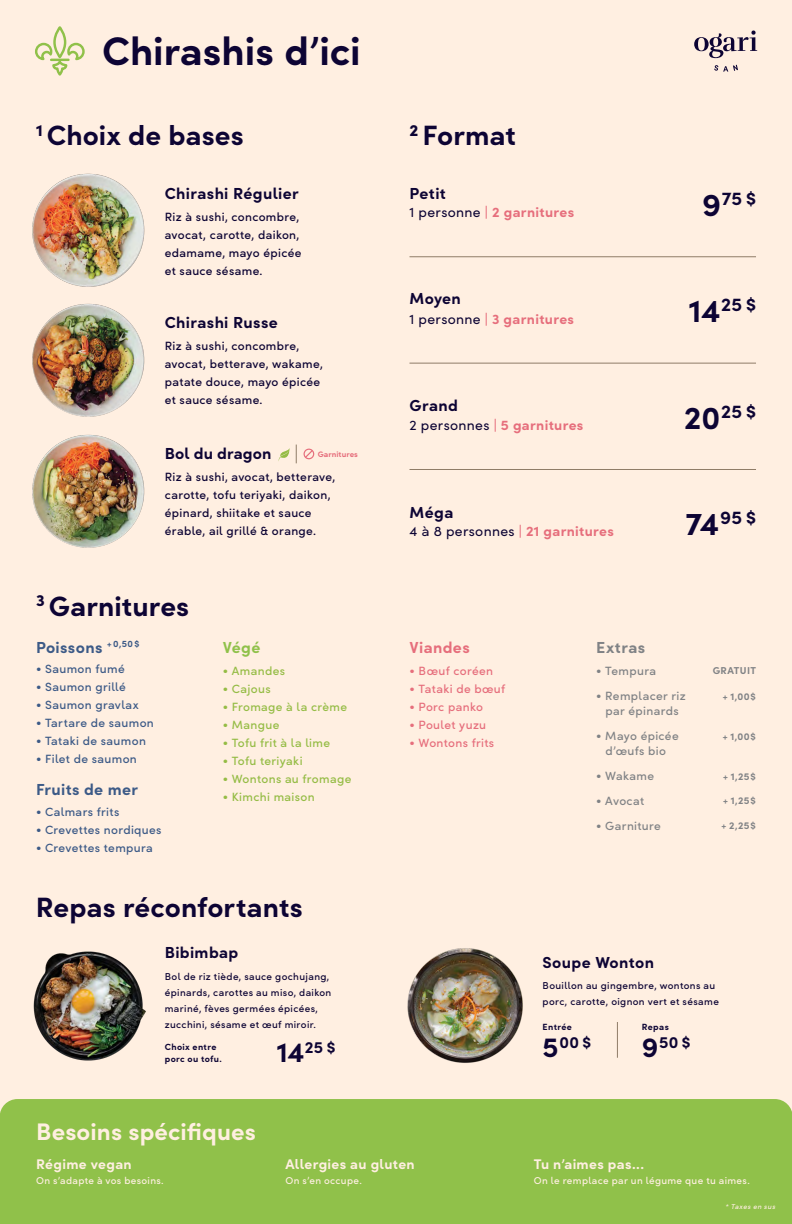
<style>
.page{position:relative;width:792px;height:1224px;background:#ffefe1}
.page>*{position:absolute;margin:0;border:0;box-sizing:border-box;transform-origin:0 0}
.t1{font:700 40px "Sofia Pro";color:#0d0434}
.t2{font:700 32px "Sofia Pro";color:#0d0434}
.t3{font:700 28px "Sofia Pro";letter-spacing:.005em;color:#0d0434}
.t4{font:700 24px "Sofia Pro";letter-spacing:.005em;color:#ffefe1}
.t5{font:700 18.7px "Sofia Pro";letter-spacing:.01em;color:#0d0434}
.t6{font:700 16.3px "Sofia Pro";color:#0d0434}
.t7{font:700 16px "Sofia Pro";letter-spacing:.02em;color:#0d0434}
.t8{font:700 16px "Sofia Pro";letter-spacing:.02em;color:#3c5a87}
.t9{font:700 16px "Sofia Pro";letter-spacing:.02em;color:#e66e7c}
.t10{font:700 16px "Sofia Pro";letter-spacing:.03em;color:#808285}
.t11{font:700 16px "Sofia Pro";color:#90c14a}
.t12{font:700 14px "Sofia Pro";letter-spacing:.025em;color:#e66e7c}
.t13{font:700 14px "Sofia Pro";letter-spacing:.025em;color:#ffefe1}
.t14{font:500 12px/18px "Sofia Pro";letter-spacing:.03em;color:#0d0434}
.t15{font:500 12px "Sofia Pro";letter-spacing:.03em;color:#3c5a87}
.t16{font:500 12px "Sofia Pro";letter-spacing:.03em;color:#95bc45}
.t17{font:500 12px/15px "Sofia Pro";letter-spacing:.03em;color:#808285;text-align:center}
.t18{font:500 12px "Sofia Pro";letter-spacing:.03em;color:#e66e7c}
.t19{font:500 10px/16px "Sofia Pro";letter-spacing:.035em;color:#0d0434}
.t20{font:500 10px "Sofia Pro";letter-spacing:.035em;color:#ffefe1}
.t21{font:700 10px "Sofia Pro";letter-spacing:.03em;color:#808285}
.t22{font:700 9px "Sofia Pro";letter-spacing:.04em;color:#0d0434}
.t23{font:700 8px "Sofia Pro";letter-spacing:.005em;color:#e66e7c}
.t24{font:italic 500 7px "Sofia Pro";letter-spacing:.07em;color:#ffefe1}
.s1{font-weight:400;color:#0d0434}
.s2{font-size:32px}
.s3{font-size:28px}
</style>
<div class="page">
<div style="left:0;top:1099px;width:792px;height:125px;background:#90c14a"></div>
<svg style="left:296px;top:445px;width:1px;height:18px"></svg>
<svg style="left:279px;top:448px;width:11px;height:12px"></svg>
<svg style="left:304px;top:449px;width:10px;height:10px"></svg>
<img style="left:32px;top:173px;width:113px;height:114px">
<img style="left:32px;top:303px;width:113px;height:114px">
<img style="left:32px;top:434px;width:113px;height:114px">
<hr style="left:410px;top:257px;width:346px;height:1px;background:#8f7c67">
<hr style="left:410px;top:363px;width:346px;height:1px;background:#8f7c67">
<hr style="left:410px;top:469px;width:346px;height:1px;background:#8f7c67">
<img style="left:33px;top:951px;width:113px;height:110px">
<hr style="left:617px;top:1022px;width:1px;height:36px;background:#8f7c67">
<img style="left:407px;top:948px;width:116px;height:115px">
<svg style="left:694px;top:31px;width:63px;height:27px"></svg>
<svg style="left:714px;top:65px;width:24px;height:7px"></svg>
<div style="left:53px;top:26px;width:13px;height:32px;border:2px solid #90c14a;border-radius:50%"></div>
<svg style="left:35px;top:42px;width:50px;height:34px"></svg>
<h1 class="t1" style="left:102px;top:20px;width:260px">Chirashis d’ici</h1>
<h3 class="t3" style="left:36px;top:114px;width:209px"><sup>1</sup> Choix de bases</h3>
<h3 class="t7" style="left:165px;top:181px;width:135px">Chirashi Régulier</h3>
<p class="t14" style="left:165px;top:207px;width:138px">Riz à sushi, concombre, avocat, carotte, daikon, edamame, mayo épicée et sauce sésame.</p>
<h3 class="t7" style="left:165px;top:310px;width:115px">Chirashi Russe</h3>
<p class="t14" style="left:165px;top:336px;width:160px">Riz à sushi, concombre, avocat, betterave, wakame, patate douce, mayo épicée et sauce sésame.</p>
<h3 class="t7" style="left:165px;top:441px;width:108px">Bol du dragon</h3>
<p class="t14" style="left:165px;top:467px;width:172px">Riz à sushi, avocat, betterave, carotte, tofu teriyaki, daikon, épinard, shiitake et sauce érable, ail grillé &amp; orange.</p>
<p class="t23" style="left:318px;top:448px;width:42px">Garnitures</p>
<h3 class="t3" style="left:36px;top:584px;width:155px"><sup>3</sup> Garnitures</h3>
<h3 class="t3" style="left:410px;top:114px;width:108px"><sup>2</sup> Format</h3>
<h3 class="t7" style="left:410px;top:181px;width:38px">Petit</h3>
<p class="t12" style="left:410px;top:201px;width:166px"><span class="s1">1 personne</span> | 2 garnitures</p>
<h3 class="t5" style="left:702px;top:184px;width:55px"><span class="s2">9</span>75 $</h3>
<h3 class="t7" style="left:410px;top:287px;width:53px">Moyen</h3>
<h3 class="t5" style="left:721px;top:290px;width:36px">25 $</h3>
<p class="t12" style="left:410px;top:308px;width:166px"><span class="s1">1 personne</span> | 3 garnitures</p>
<h2 class="t2" style="left:689px;top:286px;width:33px">14</h2>
<h3 class="t7" style="left:410px;top:393px;width:50px">Grand</h3>
<p class="t12" style="left:410px;top:414px;width:175px"><span class="s1">2 personnes</span> | 5 garnitures</p>
<h3 class="t5" style="left:684px;top:397px;width:73px"><span class="s2">20</span>25 $</h3>
<h3 class="t7" style="left:410px;top:500px;width:45px">Méga</h3>
<h3 class="t5" style="left:720px;top:503px;width:37px">95 $</h3>
<p class="t12" style="left:410px;top:521px;width:206px"><span class="s1">4 à 8 personnes</span> | 21 garnitures</p>
<h2 class="t2" style="left:686px;top:499px;width:35px">74</h2>
<h3 class="t8" style="left:36px;top:635px;width:105px">Poissons <sup>+</sup> <sup>0,50</sup> <sup>$</sup></h3>
<p class="t15" style="left:36px;top:660px;width:90px">• Saumon fumé</p>
<p class="t15" style="left:36px;top:678px;width:91px">• Saumon grillé</p>
<p class="t15" style="left:36px;top:696px;width:104px">• Saumon gravlax</p>
<p class="t15" style="left:36px;top:714px;width:119px">• Tartare de saumon</p>
<p class="t15" style="left:36px;top:732px;width:111px">• Tataki de saumon</p>
<p class="t15" style="left:36px;top:750px;width:102px">• Filet de saumon</p>
<h3 class="t8" style="left:36px;top:777px;width:104px">Fruits de mer</h3>
<p class="t15" style="left:36px;top:803px;width:85px">• Calmars frits</p>
<p class="t15" style="left:36px;top:821px;width:127px">• Crevettes nordiques</p>
<p class="t15" style="left:36px;top:839px;width:118px">• Crevettes tempura</p>
<h3 class="t9" style="left:410px;top:635px;width:62px">Viandes</h3>
<p class="t18" style="left:410px;top:662px;width:85px">• Bœuf coréen</p>
<p class="t18" style="left:410px;top:680px;width:97px">• Tataki de bœuf</p>
<p class="t18" style="left:410px;top:698px;width:75px">• Porc panko</p>
<p class="t18" style="left:410px;top:716px;width:78px">• Poulet yuzu</p>
<p class="t18" style="left:410px;top:734px;width:86px">• Wontons frits</p>
<h3 class="t11" style="left:223px;top:635px;width:39px">Végé</h3>
<h3 class="t10" style="left:596px;top:635px;width:51px">Extras</h3>
<p class="t16" style="left:223px;top:662px;width:64px">• Amandes</p>
<p class="t16" style="left:223px;top:680px;width:50px">• Cajous</p>
<p class="t16" style="left:223px;top:698px;width:126px">• Fromage à la crème</p>
<p class="t16" style="left:223px;top:716px;width:58px">• Mangue</p>
<p class="t16" style="left:223px;top:734px;width:109px">• Tofu frit à la lime</p>
<p class="t16" style="left:223px;top:752px;width:81px">• Tofu teriyaki</p>
<p class="t16" style="left:223px;top:770px;width:130px">• Wontons au fromage</p>
<p class="t16" style="left:223px;top:788px;width:93px">• Kimchi maison</p>
<p class="t17" style="left:596px;top:662px;width:61px">• Tempura</p>
<p class="t17" style="left:596px;top:687px;width:91px">• Remplacer riz par épinards</p>
<p class="t17" style="left:596px;top:727px;width:84px">• Mayo épicée d’œufs bio</p>
<p class="t17" style="left:596px;top:767px;width:59px">• Wakame</p>
<p class="t17" style="left:596px;top:792px;width:49px">• Avocat</p>
<p class="t17" style="left:596px;top:817px;width:66px">• Garniture</p>
<h3 class="t3" style="left:36px;top:886px;width:268px">Repas réconfortants</h3>
<p class="t21" style="left:713px;top:663px;width:45px">GRATUIT</p>
<p class="t21" style="left:723px;top:689px;width:35px">+ 1,00$</p>
<p class="t21" style="left:723px;top:728px;width:35px">+ 1,00$</p>
<p class="t21" style="left:723px;top:769px;width:34px">+ 1,25$</p>
<p class="t21" style="left:723px;top:793px;width:34px">+ 1,25$</p>
<p class="t21" style="left:722px;top:818px;width:36px">+ 2,25$</p>
<h3 class="t7" style="left:165px;top:940px;width:75px">Bibimbap</h3>
<p class="t19" style="left:165px;top:968px;width:168px">Bol de riz tiède, sauce gochujang, épinards, carottes au miso, daikon mariné, fèves germées épicées, zucchini, sésame et œuf miroir.</p>
<h3 class="t3" style="left:277px;top:1031px;width:29px">14</h3>
<p class="t22" style="left:165px;top:1040px;width:53px">Choix entre</p>
<h3 class="t6" style="left:305px;top:1035px;width:32px">25 $</h3>
<p class="t22" style="left:165px;top:1052px;width:59px">porc ou tofu.</p>
<h3 class="t4" style="left:36px;top:1113px;width:221px">Besoins spécifiques</h3>
<p class="t13" style="left:36px;top:1153px;width:97px">Régime vegan</p>
<p class="t20" style="left:36px;top:1173px;width:129px">On s’adapte à vos besoins.</p>
<p class="t13" style="left:286px;top:1153px;width:131px">Allergies au gluten</p>
<p class="t20" style="left:286px;top:1173px;width:78px">On s’en occupe.</p>
<h3 class="t7" style="left:543px;top:950px;width:113px">Soupe Wonton</h3>
<p class="t19" style="left:543px;top:977px;width:178px">Bouillon au gingembre, wontons au porc, carotte, oignon vert et sésame</p>
<h3 class="t6" style="left:543px;top:1030px;width:50px"><span class="s3">5</span>00 $</h3>
<p class="t22" style="left:543px;top:1020px;width:31px">Entrée</p>
<p class="t22" style="left:642px;top:1020px;width:28px">Repas</p>
<h3 class="t6" style="left:642px;top:1030px;width:50px"><span class="s3">9</span>50 $</h3>
<p class="t13" style="left:534px;top:1153px;width:112px">Tu n’aimes pas...</p>
<p class="t20" style="left:534px;top:1173px;width:218px">On le remplace par un légume que tu aimes.</p>
<p class="t24" style="left:725px;top:1202px;width:51px">* Taxes en sus</p>
</div>
